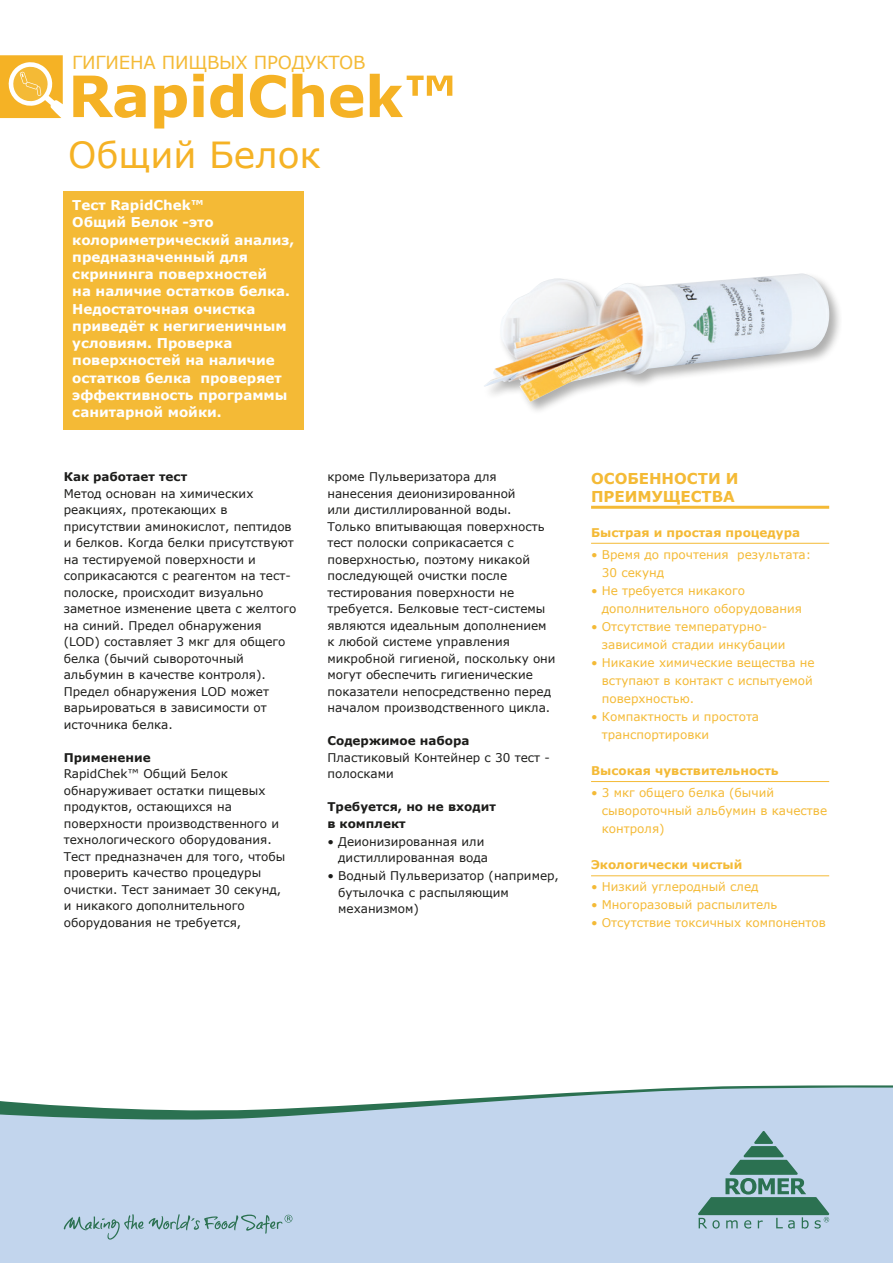
<style>
.page{position:relative;width:893px;height:1263px;background:#fff}
.page>*{position:absolute;margin:0;border:0;box-sizing:border-box;transform-origin:0 0}
.Headline{font:700 57px "Verdana";letter-spacing:-.01em;color:#f5b225}
.Headline-2{font:36px "Verdana";color:#f5b225}
.Headline-3{font:18px "Verdana";letter-spacing:-.01em;color:#f4ba36}
.Sub-Headline{font:700 15px/18px "Verdana";color:#f4ba36}
.Einleitung{font:700 13.5px/17.2px "Verdana";color:#fff}
.Fließtext{font:12px/16.5px "Verdana";color:#1d1d1b}
.Fließtext-2{font:12px/18px "Verdana";color:#f4ba36}
.Fließtext-3{font:700 12px "Verdana";color:#1d1d1b}
.t1{font:700 12px "Verdana";color:#f4ba36}
</style>
<div class="page">
<div style="left:64px;top:191px;width:240px;height:238px;background:#f4ba36"></div>
<hr style="left:591px;top:506px;width:238px;height:3px;background:#f4ba36">
<hr style="left:591px;top:543px;width:238px;height:1px;background:#f4ba36">
<hr style="left:591px;top:781px;width:238px;height:1px;background:#f4ba36">
<hr style="left:591px;top:875px;width:238px;height:1px;background:#f4ba36">
<div style="left:0;top:1123px;width:893px;height:140px;background:#c2d5ed"></div>
<svg style="left:0;top:1085px;width:893px;height:38px"></svg>
<svg style="left:64px;top:1214px;width:228px;height:25px;background:#abc6d6"></svg>
<svg style="left:698px;top:1131px;width:131px;height:97px;background:#8bb1b4"></svg>
<div style="left:482px;top:271px;width:360px;height:145px;background:#1d1d1b;opacity:.35"></div>
<img style="left:484px;top:273px;width:346px;height:129px">
<svg style="left:0;top:55px;width:63px;height:63px"></svg>
<p class="Headline-3" style="left:72px;top:51px;width:295px">ГИГИЕНА ПИЩВЫХ ПРОДУКТОВ</p>
<p class="Headline" style="left:68px;top:59px;width:391px">RapidChek™</p>
<p class="Headline-2" style="left:68px;top:132px;width:254px">Общий Белок</p>
<p class="Einleitung" style="left:72px;top:197px;width:224px">Тест RapidChek™<br>Общий Белок -это колориметрический анализ, предназначенный для скрининга поверхностей<br>на наличие остатков белка.<br>Недостаточная очистка приведёт к негигиеничным условиям. Проверка поверхностей на наличие остатков белка проверяет эффективность программы санитарной мойки.</p>
<p class="Fließtext-3" style="left:64px;top:469px;width:125px">Как работает тест</p>
<p class="Fließtext" style="left:64px;top:485px;width:234px">Метод основан на химических реакциях, протекающих в присутствии аминокислот, пептидов и белков. Когда белки присутствуют на тестируемой поверхности и соприкасаются с реагентом на тест&shy;полоске, происходит визуально заметное изменение цвета с желтого на синий. Предел обнаружения (LOD) составляет 3 мкг для общего белка (бычий сывороточный альбумин в качестве контроля).<br>Предел обнаружения LOD может варьироваться в зависимости от источника белка.</p>
<p class="Fließtext-3" style="left:64px;top:749px;width:88px">Применение</p>
<p class="Fließtext" style="left:64px;top:766px;width:223px">RapidChek™ Общий Белок обнаруживает остатки пищевых продуктов, остающихся на поверхности производственного и технологического оборудования.<br>Тест предназначен для того, чтобы проверить качество процедуры очистки. Тест занимает 30 секунд, и никакого дополнительного оборудования не требуется,</p>
<p class="Fließtext" style="left:327px;top:469px;width:230px">кроме Пульверизатора для нанесения деионизированной<br>или дистиллированной воды.<br>Только впитывающая поверхность тест полоски соприкасается с поверхностью, поэтому никакой последующей очистки после тестирования поверхности не требуется. Белковые тест-системы являются идеальным дополнением к любой системе управления микробной гигиеной, поскольку они могут обеспечить гигиенические показатели непосредственно перед началом производственного цикла.</p>
<p class="Fließtext-3" style="left:327px;top:733px;width:144px">Содержимое набора</p>
<p class="Fließtext" style="left:327px;top:749px;width:224px">Пластиковый Контейнер с 30 тест - полосками</p>
<p class="Fließtext-3" style="left:327px;top:799px;width:170px">Требуется, но не входит</p>
<p class="Fließtext-3" style="left:327px;top:815px;width:80px">в комплект</p>
<p class="Fließtext" style="left:338px;top:833px;width:151px;text-indent:-11px">• Деионизированная или дистиллированная вода</p>
<p class="Fließtext" style="left:338px;top:868px;width:222px;text-indent:-11px">• Водный Пульверизатор (например, бутылочка с распыляющим механизмом)</p>
<p class="Sub-Headline" style="left:591px;top:469px;width:149px">ОСОБЕННОСТИ И<br>ПРЕИМУЩЕСТВА</p>
<p class="t1" style="left:591px;top:524px;width:211px">Быстрая и простая процедура</p>
<p class="Fließtext-2" style="left:602px;top:546px;width:211px;text-indent:-11px">• Время до прочтения результата:<br>30 секунд</p>
<p class="Fließtext-2" style="left:602px;top:582px;width:202px;text-indent:-11px">• Не требуется никакого дополнительного оборудования</p>
<p class="Fließtext-2" style="left:602px;top:618px;width:185px;text-indent:-11px">• Отсутствие температурно&shy;зависимой стадии инкубации</p>
<p class="Fließtext-2" style="left:602px;top:654px;width:214px;text-indent:-11px">• Никакие химические вещества не вступают в контакт с испытуемой поверхностью.</p>
<p class="Fließtext-2" style="left:602px;top:708px;width:159px;text-indent:-11px">• Компактность и простота транспортировки</p>
<p class="t1" style="left:591px;top:763px;width:189px">Высокая чувствительность</p>
<p class="Fließtext-2" style="left:602px;top:784px;width:227px;text-indent:-11px">• 3 мкг общего белка (бычий сывороточный альбумин в качестве контроля)</p>
<p class="t1" style="left:591px;top:857px;width:153px">Экологически чистый</p>
<p class="Fließtext-2" style="left:591px;top:878px;width:169px">• Низкий углеродный след</p>
<p class="Fließtext-2" style="left:591px;top:896px;width:188px">• Многоразовый распылитель</p>
<p class="Fließtext-2" style="left:591px;top:914px;width:236px">• Отсутствие токсичных компонентов</p>
</div>
